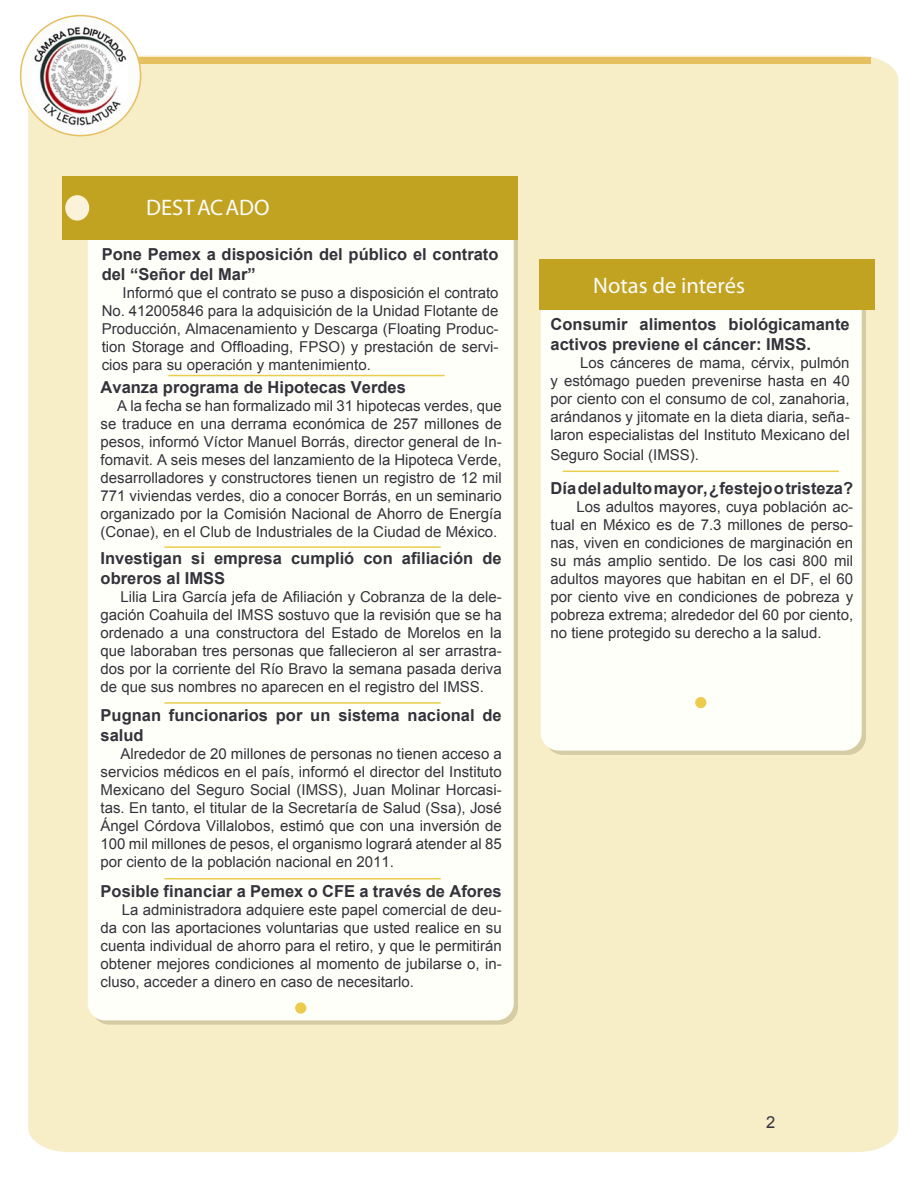
<style>
.page{position:relative;width:918px;height:1188px;background:#fff}
.page>*{position:absolute;margin:0;border:0;box-sizing:border-box;transform-origin:0 0}
.t1{font:22.5px "Myriad Pro";color:#fcfcfa}
.t2{font:700 16.5px/19.8px "Arial";color:#34323a}
.t3{font:16.5px "Arial";color:#34323a}
.t4{font:15px/18px "Arial";color:#34323a;text-align:justify}
</style>
<div class="page">
<div style="left:28px;top:56px;width:870px;height:1096px;background:#f7edc7"></div>
<div style="left:131px;top:57px;width:740px;height:7px;background:#e6bf61"></div>
<svg style="left:20px;top:15px;width:121px;height:121px"></svg>
<img style="left:32px;top:26px;width:95px;height:101px">
<div style="left:88px;top:200px;width:426px;height:820px;background:#fffffa;border-radius:17px"></div>
<div style="left:62px;top:176px;width:456px;height:64px;background:#c2a321"></div>
<div style="left:65px;top:195px;width:24px;height:26px;background:#faf2d9;border-radius:50%"></div>
<div style="left:541px;top:271px;width:321px;height:480px;background:#fffffa;border-radius:18px"></div>
<div style="left:539px;top:259px;width:336px;height:51px;background:#c2a321"></div>
<div style="left:295px;top:1002px;width:11px;height:12px;background:#ebcc4d;border-radius:50%"></div>
<div style="left:695px;top:697px;width:11px;height:11px;background:#ebcc4d;border-radius:50%"></div>
<hr style="left:563px;top:471px;width:276px;height:1px;background:#ebcc4d">
<hr style="left:164px;top:546px;width:277px;height:2px;background:#ebcc4d">
<hr style="left:168px;top:375px;width:277px;height:1px;background:#ebcc4d">
<hr style="left:164px;top:702px;width:277px;height:2px;background:#ebcc4d">
<hr style="left:164px;top:878px;width:277px;height:2px;background:#ebcc4d">
<p class="t1" style="left:146px;top:194px;width:125px">DESTACADO</p>
<p class="t2" style="left:102px;top:245px;width:398px">Pone Pemex a disposición del público el contrato del “Señor del Mar”</p>
<p class="t4" style="left:102px;top:284px;width:398px;text-indent:21px">Informó que el contrato se puso a disposición el contrato No. 412005846 para la adquisición de la Unidad Flotante de Producción, Almacenamiento y Descarga (Floating Produc&shy;tion Storage and Offloading, FPSO) y prestación de servi&shy;cios para su operación y mantenimiento.</p>
<p class="t2" style="left:101px;top:378px;width:307px">Avanza programa de Hipotecas Verdes</p>
<p class="t4" style="left:101px;top:397px;width:403px;text-indent:17px">A la fecha se han formalizado mil 31 hipotecas verdes, que se traduce en una derrama económica de 257 millones de pesos, informó Víctor Manuel Borrás, director general de In&shy;fomavit. A seis meses del lanzamiento de la Hipoteca Verde, desarrolladores y constructores tienen un registro de 12 mil 771 viviendas verdes, dio a conocer Borrás, en un seminario organizado por la Comisión Nacional de Ahorro de Energía (Conae), en el Club de Industriales de la Ciudad de México.</p>
<p class="t2" style="left:101px;top:549px;width:403px">Investigan si empresa cumplió con afiliación de obreros al IMSS</p>
<p class="t4" style="left:101px;top:588px;width:403px;text-indent:20px">Lilia Lira García jefa de Afiliación y Cobranza de la dele&shy;gación Coahuila del IMSS sostuvo que la revisión que se ha ordenado a una constructora del Estado de Morelos en la que laboraban tres personas que fallecieron al ser arrastra&shy;dos por la corriente del Río Bravo la semana pasada deriva de que sus nombres no aparecen en el registro del IMSS.</p>
<p class="t2" style="left:101px;top:706px;width:403px">Pugnan funcionarios por un sistema nacional de salud</p>
<p class="t4" style="left:101px;top:745px;width:403px;text-indent:20px">Alrededor de 20 millones de personas no tienen acceso a servicios médicos en el país, informó el director del Instituto Mexicano del Seguro Social (IMSS), Juan Molinar Horcasi&shy;tas. En tanto, el titular de la Secretaría de Salud (Ssa), José Ángel Córdova Villalobos, estimó que con una inversión de 100 mil millones de pesos, el organismo logrará atender al 85 por ciento de la población nacional en 2011.</p>
<p class="t2" style="left:101px;top:882px;width:403px">Posible financiar a Pemex o CFE a través de Afores</p>
<p class="t4" style="left:101px;top:901px;width:403px;text-indent:21px">La administradora adquiere este papel comercial de deu&shy;da con las aportaciones voluntarias que usted realice en su cuenta individual de ahorro para el retiro, y que le permitirán obtener mejores condiciones al momento de jubilarse o, in&shy;cluso, acceder a dinero en caso de necesitarlo.</p>
<p class="t1" style="left:593px;top:272px;width:153px">Notas de interés</p>
<p class="t2" style="left:551px;top:315px;width:301px">Consumir alimentos biológicamante activos previene el cáncer: IMSS.</p>
<p class="t4" style="left:551px;top:354px;width:301px;text-indent:29px">Los cánceres de mama, cérvix, pulmón y estómago pueden prevenirse hasta en 40 por ciento con el consumo de col, zanahoria, arándanos y jitomate en la dieta diaria, seña&shy;laron especialistas del Instituto Mexicano del</p>
<p class="t4" style="left:551px;top:446px;width:150px">Seguro Social (IMSS).</p>
<p class="t2" style="left:551px;top:479px;width:304px">Día del adulto mayor, ¿festejo o tristeza?</p>
<p class="t4" style="left:551px;top:498px;width:304px;text-indent:26px">Los adultos mayores, cuya población ac&shy;tual en México es de 7.3 millones de perso&shy;nas, viven en condiciones de marginación en su más amplio sentido. De los casi 800 mil adultos mayores que habitan en el DF, el 60 por ciento vive en condiciones de pobreza y pobreza extrema; alrededor del 60 por ciento, no tiene protegido su derecho a la salud.</p>
<p class="t3" style="left:766px;top:1111px;width:11px">2</p>
</div>
